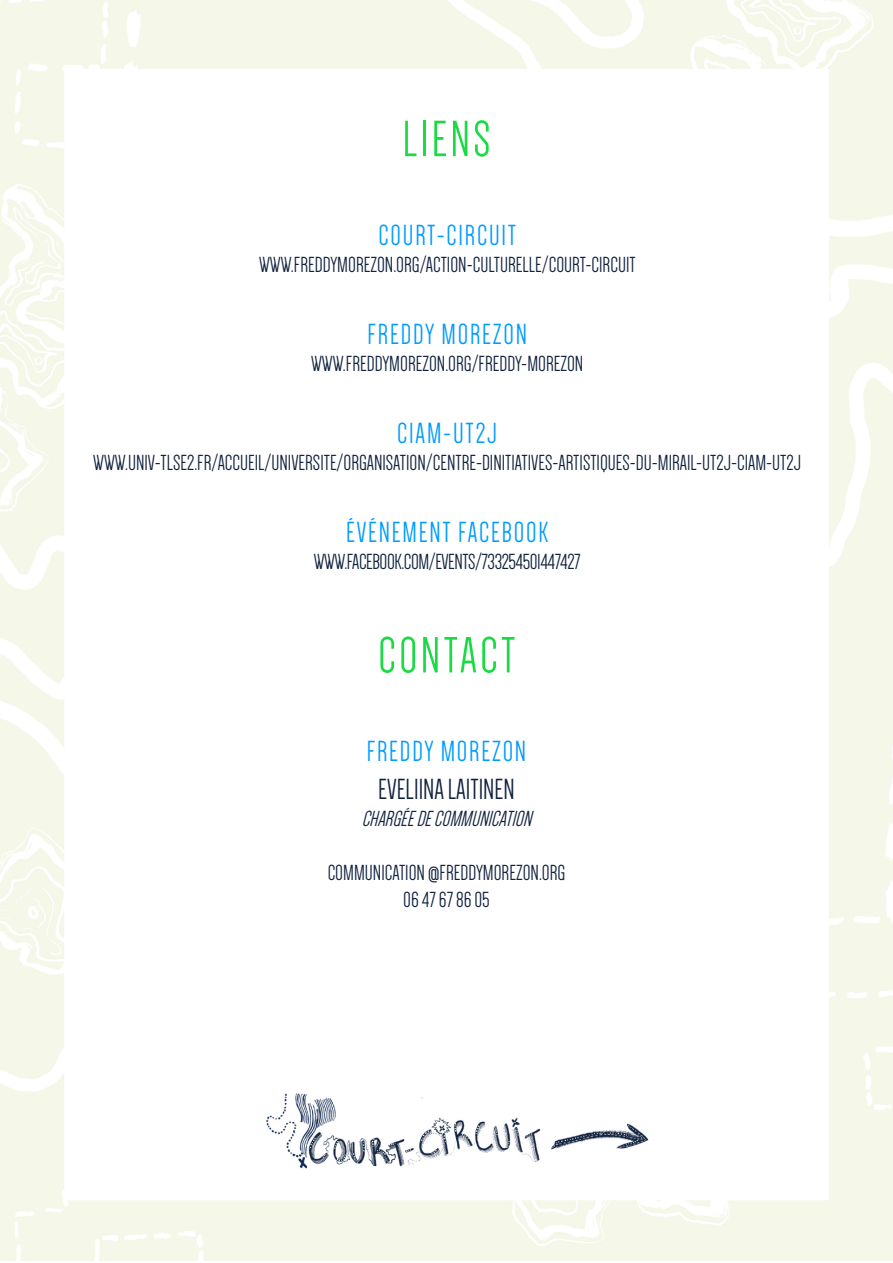
<style>
.page{position:relative;width:893px;height:1263px;background:#fff}
.page>*{position:absolute;margin:0;border:0;box-sizing:border-box;transform-origin:0 0}
.t1{font:52.5px "Dense";color:#19dc42}
.t2{font:30px "Dense";letter-spacing:.06em;color:#009cff}
.t3{font:30px "Dense";color:#11223e}
.t4{font:22.5px/27px "Dense";color:#11223e;text-align:center}
.t5{font:22.5px "Dense";letter-spacing:-.02em;color:#11223e}
.t6{font:italic 22.5px "Dense";color:#11223e}
</style>
<div class="page">
<img style="left:0;top:0;width:893px;height:1261px">
<img style="left:169px;top:1085px;width:555px;height:94px">
<h1 class="t1" style="left:403px;top:113px;width:36px">LIENS</h1>
<h2 class="t2" style="left:379px;top:220px;width:13px">COURT</h2>
<h2 class="t2" style="left:437px;top:220px;width:21px">-CIRCUIT</h2>
<p class="t4" style="left:259px;top:251px;width:378px">WWW.FREDDYMOREZON.ORG/ACTION-CULTURELLE/COURT-CIRCUIT</p>
<h2 class="t2" style="left:367px;top:319px;width:12px">FREDDY</h2>
<h2 class="t2" style="left:441px;top:319px;width:13px">MOREZON</h2>
<p class="t4" style="left:311px;top:350px;width:274px">WWW.FREDDYMOREZON.ORG/FREDDY-MOREZON</p>
<h2 class="t2" style="left:397px;top:418px;width:99px">CIAM-UT2J</h2>
<p class="t4" style="left:93px;top:449px;width:710px">WWW.UNIV-TLSE2.FR/ACCUEIL/UNIVERSITE/ORGANISATION/CENTRE-DINITIATIVES-ARTISTIQUES-DU-MIRAIL-UT2J-CIAM-UT2J</p>
<h2 class="t2" style="left:346px;top:517px;width:204px">ÉVÉNEMENT FACEBOOK</h2>
<p class="t5" style="left:314px;top:550px;width:268px">WWW.FACEBOOK.COM/EVENTS/733254501447427</p>
<h1 class="t1" style="left:378px;top:629px;width:21px">CONTACT</h1>
<h2 class="t2" style="left:367px;top:736px;width:12px">FREDDY</h2>
<h2 class="t2" style="left:441px;top:736px;width:13px">MOREZON</h2>
<h2 class="t3" style="left:378px;top:774px;width:138px">EVELIINA LAITINEN</h2>
<p class="t6" style="left:362px;top:807px;width:177px">CHARGÉEDECOMMUNICATION</p>
<p class="t4" style="left:328px;top:859px;width:239px">COMMUNICATION @FREDDYMOREZON.ORG<br>06 47 67 86 05</p>
</div>
